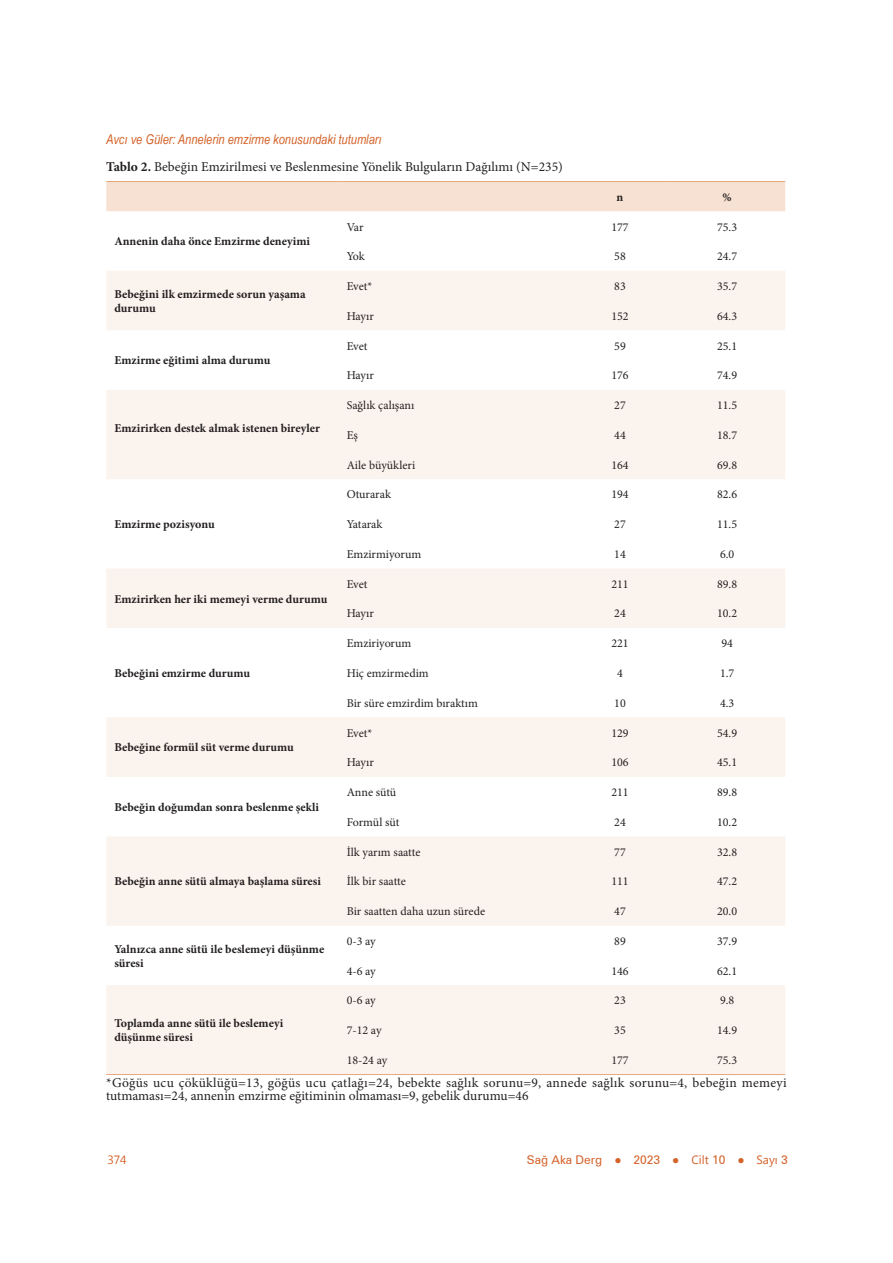
<style>
.page{position:relative;width:893px;height:1263px;background:#fff}
.page>*{position:absolute;margin:0;border:0;box-sizing:border-box;transform-origin:0 0}
.t1{font:13.5px/13.5px "Minion Pro";letter-spacing:.005em;color:#231f20}
.t2{font:italic 13.5px "Arial Narrow";color:#d46229}
.t3{font:12px "Minion Pro";color:#231f20}
.t4{font:700 12px/14.4px "Minion Pro";color:#231f20}
.t5{font:12px "Zurich BT";color:#d46229}
.t6{font:12px "Lao UI";color:#d46229}
.s1{font-weight:700}
.s2{font-family:"Sylfaen"}
.s3{font-family:"Lao UI"}
</style>
<div class="page">
<div style="left:106px;top:182px;width:679px;height:29px;background:#f7e1d2"></div>
<svg style="left:106px;top:271px;width:679px;height:803px;fill:#fbf4ee"></svg>
<hr style="left:106px;top:181px;width:233px;height:1px;background:#e7a880">
<hr style="left:339px;top:181px;width:232px;height:1px;background:#e7a880">
<hr style="left:571px;top:181px;width:98px;height:1px;background:#e7a880">
<hr style="left:669px;top:181px;width:116px;height:1px;background:#e7a880">
<hr style="left:339px;top:1074px;width:232px;height:1px;background:#e7a880">
<hr style="left:571px;top:1074px;width:98px;height:1px;background:#e7a880">
<hr style="left:669px;top:1074px;width:116px;height:1px;background:#e7a880">
<hr style="left:106px;top:1074px;width:233px;height:1px;background:#e7a880">
<p class="t2" style="left:106px;top:130px;width:277px">Avcı ve Güler: Annelerin emzirme konusundaki tutumları</p>
<p class="t1" style="left:106px;top:160px;width:458px"><span class="s1">Tablo 2.</span> Bebeğin Emzirilmesi ve Beslenmesine Yönelik Bulguların Dağılımı (N=235)</p>
<p class="t4" style="left:617px;top:190px;width:8px">n</p>
<p class="t4" style="left:722px;top:190px;width:11px">%</p>
<p class="t4" style="left:114px;top:234px;width:197px">Annenin daha önce Emzirme deneyimi</p>
<p class="t4" style="left:114px;top:287px;width:193px">Bebeğini ilk emzirmede sorun yaşama durumu</p>
<p class="t4" style="left:114px;top:353px;width:158px">Emzirme eğitimi alma durumu</p>
<p class="t4" style="left:114px;top:420px;width:207px">Emzirirken destek almak istenen bireyler</p>
<p class="t4" style="left:114px;top:517px;width:102px">Emzirme pozisyonu</p>
<p class="t4" style="left:114px;top:591px;width:215px">Emzirirken her iki memeyi verme durumu</p>
<p class="t4" style="left:114px;top:666px;width:137px">Bebeğini emzirme durumu</p>
<p class="t4" style="left:114px;top:740px;width:181px">Bebeğine formül süt verme durumu</p>
<p class="t4" style="left:114px;top:800px;width:206px">Bebeğin doğumdan sonra beslenme şekli</p>
<p class="t4" style="left:114px;top:874px;width:208px">Bebeğin anne sütü almaya başlama süresi</p>
<p class="t4" style="left:114px;top:941px;width:211px">Yalnızca anne sütü ile beslemeyi düşünme süresi</p>
<p class="t3" style="left:347px;top:219px;width:18px">Var</p>
<p class="t3" style="left:611px;top:219px;width:19px">177</p>
<p class="t3" style="left:717px;top:219px;width:22px">75.3</p>
<p class="t3" style="left:347px;top:248px;width:20px">Yok</p>
<p class="t3" style="left:614px;top:248px;width:13px">58</p>
<p class="t3" style="left:717px;top:248px;width:22px">24.7</p>
<p class="t3" style="left:347px;top:278px;width:27px">Evet*</p>
<p class="t3" style="left:614px;top:278px;width:13px">83</p>
<p class="t3" style="left:717px;top:278px;width:22px">35.7</p>
<p class="t3" style="left:347px;top:308px;width:29px">Hayır</p>
<p class="t3" style="left:611px;top:308px;width:19px">152</p>
<p class="t3" style="left:717px;top:308px;width:22px">64.3</p>
<p class="t3" style="left:347px;top:338px;width:22px">Evet</p>
<p class="t3" style="left:614px;top:338px;width:13px">59</p>
<p class="t3" style="left:717px;top:338px;width:22px">25.1</p>
<p class="t3" style="left:347px;top:367px;width:29px">Hayır</p>
<p class="t3" style="left:611px;top:367px;width:19px">176</p>
<p class="t3" style="left:717px;top:367px;width:22px">74.9</p>
<p class="t3" style="left:347px;top:397px;width:69px">Sağlık çalışanı</p>
<p class="t3" style="left:614px;top:397px;width:13px">27</p>
<p class="t3" style="left:717px;top:397px;width:22px">11.5</p>
<p class="t3" style="left:347px;top:427px;width:13px">Eş</p>
<p class="t3" style="left:614px;top:427px;width:13px">44</p>
<p class="t3" style="left:717px;top:427px;width:22px">18.7</p>
<p class="t3" style="left:347px;top:457px;width:70px">Aile büyükleri</p>
<p class="t3" style="left:611px;top:457px;width:19px">164</p>
<p class="t3" style="left:717px;top:457px;width:22px">69.8</p>
<p class="t3" style="left:347px;top:486px;width:46px">Oturarak</p>
<p class="t3" style="left:611px;top:486px;width:19px">194</p>
<p class="t3" style="left:717px;top:486px;width:22px">82.6</p>
<p class="t3" style="left:347px;top:516px;width:37px">Yatarak</p>
<p class="t3" style="left:614px;top:516px;width:13px">27</p>
<p class="t3" style="left:717px;top:516px;width:22px">11.5</p>
<p class="t3" style="left:347px;top:546px;width:76px">Emzirmiyorum</p>
<p class="t3" style="left:614px;top:546px;width:13px">14</p>
<p class="t3" style="left:720px;top:546px;width:16px">6.0</p>
<p class="t3" style="left:347px;top:576px;width:22px">Evet</p>
<p class="t3" style="left:611px;top:576px;width:19px">211</p>
<p class="t3" style="left:717px;top:576px;width:22px">89.8</p>
<p class="t3" style="left:347px;top:606px;width:29px">Hayır</p>
<p class="t3" style="left:614px;top:606px;width:13px">24</p>
<p class="t3" style="left:717px;top:606px;width:22px">10.2</p>
<p class="t3" style="left:347px;top:635px;width:66px">Emziriyorum</p>
<p class="t3" style="left:611px;top:635px;width:19px">221</p>
<p class="t3" style="left:721px;top:635px;width:13px">94</p>
<p class="t3" style="left:347px;top:665px;width:84px">Hiç emzirmedim</p>
<p class="t3" style="left:617px;top:665px;width:7px">4</p>
<p class="t3" style="left:720px;top:665px;width:16px">1.7</p>
<p class="t3" style="left:347px;top:695px;width:133px">Bir süre emzirdim bıraktım</p>
<p class="t3" style="left:614px;top:695px;width:13px">10</p>
<p class="t3" style="left:720px;top:695px;width:16px">4.3</p>
<p class="t3" style="left:347px;top:725px;width:27px">Evet*</p>
<p class="t3" style="left:611px;top:725px;width:19px">129</p>
<p class="t3" style="left:717px;top:725px;width:22px">54.9</p>
<p class="t3" style="left:347px;top:754px;width:29px">Hayır</p>
<p class="t3" style="left:611px;top:754px;width:19px">106</p>
<p class="t3" style="left:717px;top:754px;width:22px">45.1</p>
<p class="t3" style="left:347px;top:784px;width:51px">Anne sütü</p>
<p class="t3" style="left:611px;top:784px;width:19px">211</p>
<p class="t3" style="left:717px;top:784px;width:22px">89.8</p>
<p class="t3" style="left:347px;top:814px;width:54px">Formül süt</p>
<p class="t3" style="left:614px;top:814px;width:13px">24</p>
<p class="t3" style="left:717px;top:814px;width:22px">10.2</p>
<p class="t3" style="left:347px;top:844px;width:75px">İlk yarım saatte</p>
<p class="t3" style="left:614px;top:844px;width:13px">77</p>
<p class="t3" style="left:717px;top:844px;width:22px">32.8</p>
<p class="t3" style="left:347px;top:873px;width:61px">İlk bir saatte</p>
<p class="t3" style="left:611px;top:873px;width:19px">111</p>
<p class="t3" style="left:717px;top:873px;width:22px">47.2</p>
<p class="t3" style="left:347px;top:903px;width:140px">Bir saatten daha uzun sürede</p>
<p class="t3" style="left:614px;top:903px;width:13px">47</p>
<p class="t3" style="left:717px;top:903px;width:22px">20.0</p>
<p class="t3" style="left:347px;top:933px;width:31px">0-3 ay</p>
<p class="t3" style="left:614px;top:933px;width:13px">89</p>
<p class="t3" style="left:717px;top:933px;width:22px">37.9</p>
<p class="t3" style="left:347px;top:963px;width:31px">4-6 ay</p>
<p class="t3" style="left:611px;top:963px;width:19px">146</p>
<p class="t3" style="left:717px;top:963px;width:22px">62.1</p>
<p class="t3" style="left:347px;top:992px;width:31px">0-6 ay</p>
<p class="t3" style="left:614px;top:992px;width:13px">23</p>
<p class="t3" style="left:720px;top:992px;width:16px">9.8</p>
<p class="t3" style="left:347px;top:1022px;width:36px">7-12 ay</p>
<p class="t3" style="left:614px;top:1022px;width:13px">35</p>
<p class="t3" style="left:717px;top:1022px;width:22px">14.9</p>
<p class="t3" style="left:347px;top:1052px;width:42px">18-24 ay</p>
<p class="t3" style="left:611px;top:1052px;width:19px">177</p>
<p class="t3" style="left:717px;top:1052px;width:22px">75.3</p>
<p class="t1" style="left:106px;top:1076px;width:682px">*Göğüs ucu çöküklüğü=13, göğüs ucu çatlağı=24, bebekte sağlık sorunu=9, annede sağlık sorunu=4, bebeğin memeyi tutmaması=24, annenin emzirme eğitiminin olmaması=9, gebelik durumu=46</p>
<p class="t4" style="left:114px;top:1016px;width:170px">Toplamda anne sütü ile beslemeyi düşünme süresi</p>
<p class="t6" style="left:107px;top:1152px;width:21px">374</p>
<p class="t5" style="left:527px;top:1153px;width:262px">Sağ Aka Derg <span class="s2">●</span> 2023 <span class="s2">●</span> <span class="s3">Cilt</span> 10 <span class="s2">●</span> <span class="s3">Sayı</span> 3</p>
</div>
